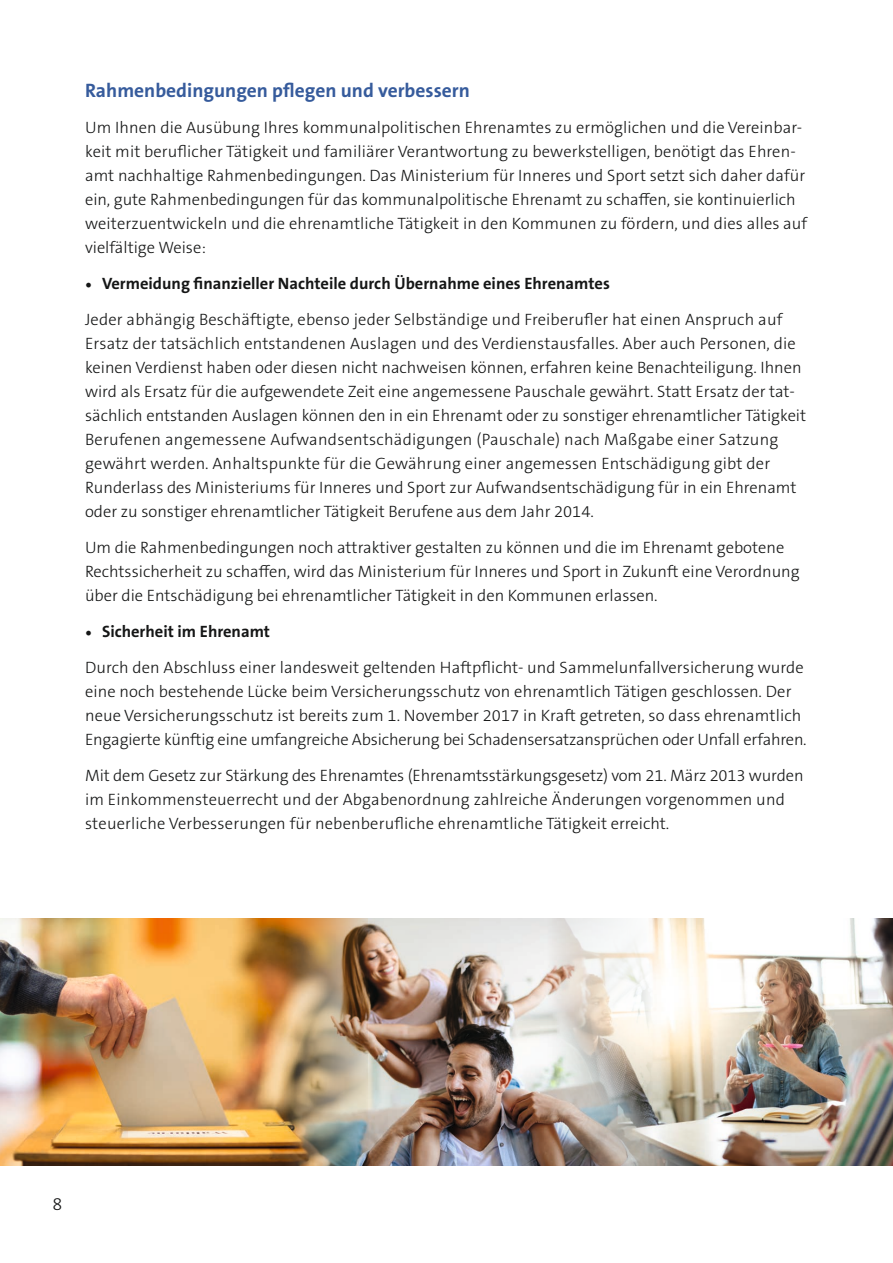
<style>
.page{position:relative;width:893px;height:1263px;background:#fff}
.page>*{position:absolute;margin:0;border:0;box-sizing:border-box;transform-origin:0 0}
.t1{font:700 19.5px "The Sans B W7";color:#365b9c}
.t2{font:300 18px "The Sans B W3";color:#151616}
.t3{font:300 16.5px/24px "The Sans B W3";color:#151616}
.t4{font:700 16.5px "The Sans B W7";color:#151616}
.s1{font-family:"Minion Pro";font-weight:400;font-size:18px}
</style>
<div class="page">
<img style="left:660px;top:918px;width:233px;height:247px">
<img style="left:367px;top:918px;width:293px;height:247px">
<img style="left:0;top:918px;width:367px;height:247px">
<p class="t1" style="left:85px;top:78px;width:386px">Rahmenbedingungen pflegen und verbessern</p>
<p class="t3" style="left:85px;top:116px;width:724px">Um Ihnen die Ausübung Ihres kommunalpolitischen Ehrenamtes zu ermöglichen und die Vereinbar&shy;keit mit beruflicher Tätigkeit und familiärer Verantwortung zu bewerkstelligen, benötigt das Ehren&shy;amt nachhaltige Rahmenbedingungen. Das Ministerium für Inneres und Sport setzt sich daher dafür ein, gute Rahmenbedingungen für das kommunalpolitische Ehrenamt zu schaffen, sie kontinuierlich weiterzuentwickeln und die ehrenamtliche Tätigkeit in den Kommunen zu fördern, und dies alles auf vielfältige Weise:</p>
<p class="t4" style="left:85px;top:273px;width:526px"><span class="s1">•</span> Vermeidung finanzieller Nachteile durch Übernahme eines Ehrenamtes</p>
<p class="t3" style="left:85px;top:308px;width:723px">Jeder abhängig Beschäftigte, ebenso jeder Selbständige und Freiberufler hat einen Anspruch auf Ersatz der tatsächlich entstandenen Auslagen und des Verdienstausfalles. Aber auch Personen, die keinen Verdienst haben oder diesen nicht nachweisen können, erfahren keine Benachteiligung. Ihnen wird als Ersatz für die aufgewendete Zeit eine angemessene Pauschale gewährt. Statt Ersatz der tat&shy;sächlich entstanden Auslagen können den in ein Ehrenamt oder zu sonstiger ehrenamtlicher Tätigkeit Berufenen angemessene Aufwandsentschädigungen (Pauschale) nach Maßgabe einer Satzung gewährt werden. Anhaltspunkte für die Gewährung einer angemessen Entschädigung gibt der Runderlass des Ministeriums für Inneres und Sport zur Aufwandsentschädigung für in ein Ehrenamt oder zu sonstiger ehrenamtlicher Tätigkeit Berufene aus dem Jahr 2014.</p>
<p class="t3" style="left:85px;top:536px;width:716px">Um die Rahmenbedingungen noch attraktiver gestalten zu können und die im Ehrenamt gebotene<br>Rechtssicherheit zu schaffen, wird das Ministerium für Inneres und Sport in Zukunft eine Verordnung über die Entschädigung bei ehrenamtlicher Tätigkeit in den Kommunen erlassen.</p>
<p class="t4" style="left:85px;top:621px;width:187px"><span class="s1">•</span> Sicherheit im Ehrenamt</p>
<p class="t3" style="left:85px;top:656px;width:723px">Durch den Abschluss einer landesweit geltenden Haftpflicht- und Sammelunfallversicherung wurde eine noch bestehende Lücke beim Versicherungsschutz von ehrenamtlich Tätigen geschlossen. Der neue Versicherungsschutz ist bereits zum 1. November 2017 in Kraft getreten, so dass ehrenamtlich Engagierte künftig eine umfangreiche Absicherung bei Schadensersatzansprüchen oder Unfall erfahren.</p>
<p class="t3" style="left:85px;top:764px;width:720px">Mit dem Gesetz zur Stärkung des Ehrenamtes (Ehrenamtsstärkungsgesetz) vom 21. März 2013 wurden im Einkommensteuerrecht und der Abgabenordnung zahlreiche Änderungen vorgenommen und steuerliche Verbesserungen für nebenberufliche ehrenamtliche Tätigkeit erreicht.</p>
<p class="t2" style="left:52px;top:1192px;width:11px">8</p>
</div>
